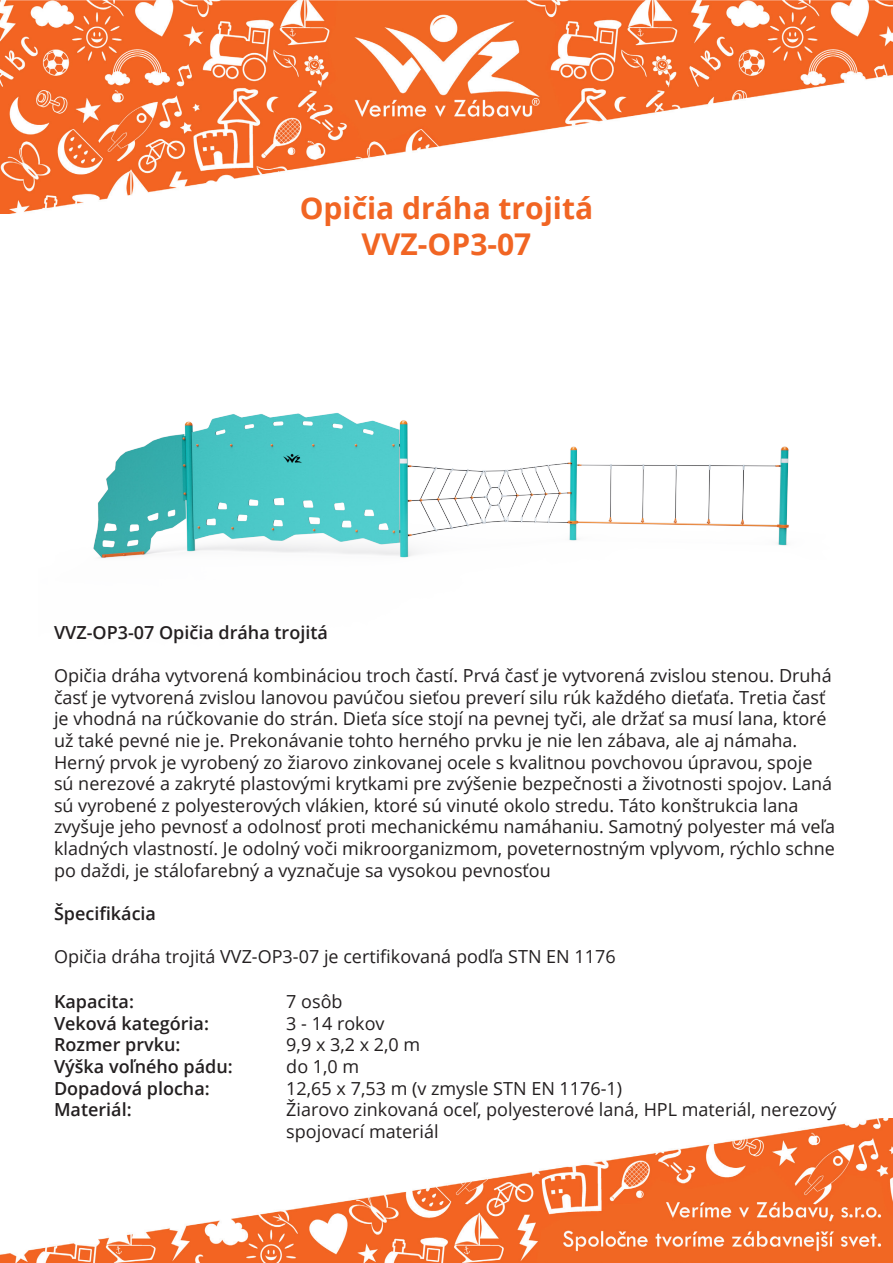
<style>
.page{position:relative;width:893px;height:1263px;background:#fff}
.page>*{position:absolute;margin:0;border:0;box-sizing:border-box;transform-origin:0 0}
.Veľký_Nádpis_-_Oranžová_-_20pt{font:700 30px "Open Sans";color:#f16523}
.Text_čierna_12pt{font:18px/21.6px "Open Sans";color:#231f20}
.Malý_nádpis_-_čierna_12pt{font:600 18px "Open Sans";color:#231f20}
.Malý_nádpis_-_čierna_12pt-2{font:18px "Open Sans";color:#231f20}
</style>
<div class="page">
<img style="left:0;top:0;width:893px;height:214px">
<img style="left:0;top:1118px;width:893px;height:145px">
<img style="left:93px;top:413px;width:696px;height:145px">
<p class="Veľký_Nádpis_-_Oranžová_-_20pt" style="left:300px;top:187px;width:295px">Opičia dráha trojitá</p>
<p class="Veľký_Nádpis_-_Oranžová_-_20pt" style="left:362px;top:223px;width:171px">VVZ-OP3-07</p>
<p class="Malý_nádpis_-_čierna_12pt" style="left:54px;top:620px;width:275px">VVZ-OP3-07 Opičia dráha trojitá</p>
<p class="Text_čierna_12pt" style="left:54px;top:664px;width:782px">Opičia dráha vytvorená kombináciou troch častí. Prvá časť je vytvorená zvislou stenou. Druhá časť je vytvorená zvislou lanovou pavúčou sieťou preverí silu rúk každého dieťaťa. Tretia časť je vhodná na rúčkovanie do strán. Dieťa síce stojí na pevnej tyči, ale držať sa musí lana, ktoré už také pevné nie je. Prekonávanie tohto herného prvku je nie len zábava, ale aj námaha.<br>Herný prvok je vyrobený zo žiarovo zinkovanej ocele s kvalitnou povchovou úpravou, spoje sú nerezové a zakryté plastovými krytkami pre zvýšenie bezpečnosti a životnosti spojov. Laná sú vyrobené z polyesterových vlákien, ktoré sú vinuté okolo stredu. Táto konštrukcia lana zvyšuje jeho pevnosť a odolnosť proti mechanickému namáhaniu. Samotný polyester má veľa kladných vlastností. Je odolný voči mikroorganizmom, poveternostným vplyvom, rýchlo schne po daždi, je stálofarebný a vyznačuje sa vysokou pevnosťou</p>
<p class="Malý_nádpis_-_čierna_12pt" style="left:54px;top:901px;width:104px">Špecifikácia</p>
<p class="Malý_nádpis_-_čierna_12pt-2" style="left:54px;top:944px;width:563px">Opičia dráha trojitá VVZ-OP3-07 je certifikovaná podľa STN EN 1176</p>
<p class="Malý_nádpis_-_čierna_12pt" style="left:54px;top:989px;width:81px">Kapacita:</p>
<p class="Malý_nádpis_-_čierna_12pt" style="left:54px;top:1011px;width:156px">Veková kategória:</p>
<p class="Malý_nádpis_-_čierna_12pt" style="left:54px;top:1032px;width:128px">Rozmer prvku:</p>
<p class="Malý_nádpis_-_čierna_12pt" style="left:54px;top:1054px;width:180px">Výška voľného pádu:</p>
<p class="Malý_nádpis_-_čierna_12pt" style="left:54px;top:1076px;width:157px">Dopadová plocha:</p>
<p class="Malý_nádpis_-_čierna_12pt" style="left:54px;top:1097px;width:79px">Materiál:</p>
<p class="Text_čierna_12pt" style="left:286px;top:990px;width:58px">7 osôb</p>
<p class="Text_čierna_12pt" style="left:286px;top:1012px;width:100px">3 - 14 rokov</p>
<p class="Text_čierna_12pt" style="left:286px;top:1033px;width:136px">9,9 x 3,2 x 2,0 m</p>
<p class="Text_čierna_12pt" style="left:286px;top:1055px;width:75px">do 1,0 m</p>
<p class="Text_čierna_12pt" style="left:286px;top:1077px;width:337px">12,65 x 7,53 m (v zmysle STN EN 1176-1)</p>
<p class="Text_čierna_12pt" style="left:286px;top:1098px;width:552px">Žiarovo zinkovaná oceľ, polyesterové laná, HPL materiál, nerezový spojovací materiál</p>
</div>
